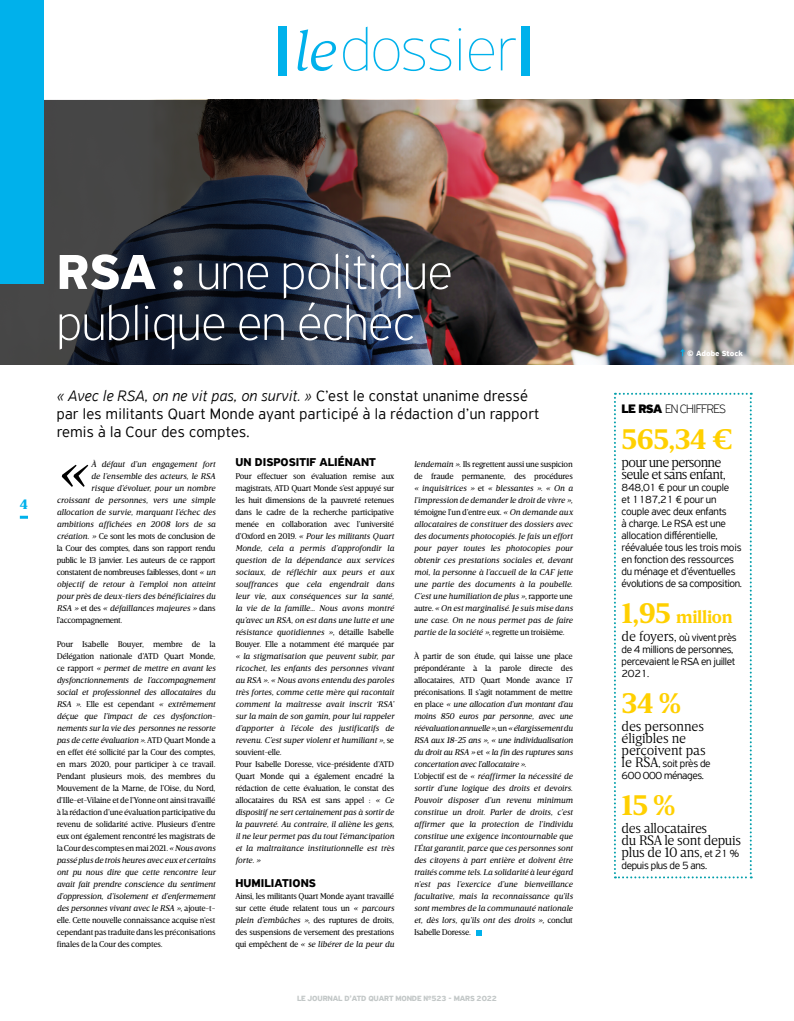
<style>
.page{position:relative;width:794px;height:1021px;background:#fff}
.page>*{position:absolute;margin:0;border:0;box-sizing:border-box;transform-origin:0 0}
.t1{font:italic 56.7px "Breve Text";color:#000}
.t2{font:100 52.1px/51px "PF Highway Sans Pro";color:#fff}
.t3{font:700 29px "Breve Text";letter-spacing:-.02em;color:#ffd000}
.t4{font:700 18px "Breve Text";letter-spacing:-.02em;color:#ffd000}
.t5{font:300 16px/18px "PF Highway Sans Pro";letter-spacing:.02em;color:#000}
.t6{font:300 14px/12px "Breve Text";letter-spacing:-.025em;color:#000}
.t7{font:300 14px/12px "Breve Text";letter-spacing:-.05em;color:#000}
.t8{font:900 14px "Breve Text";color:#00b1eb}
.t9{font:100 13px "PF Highway Sans Pro";letter-spacing:-.05em;color:#000}
.t10{font:700 12px "PF Highway Sans Pro";color:#000}
.t11{font:300 11px/12px "PF Highway Sans Pro";letter-spacing:-.02em;color:#000}
.t12{font:italic 8.5px/12px "Breve Text";color:#000;text-align:justify}
.t13{font:8.5px/12px "Breve Text";letter-spacing:-.04em;color:#000;text-align:justify}
.t14{font:700 8px "PF Highway Sans Pro";letter-spacing:-.02em;color:#c3c8c8}
.t15{font:700 8px "PF Highway Sans Pro";color:#fff}
.s1{font-weight:700}
.s2{font-style:italic}
.s3{font-style:normal}
.s4{font-weight:900}
.s5{font-size:29px}
.s6{font-family:"Breve Text";font-size:14px}
.s7{font-family:"PF Highway Sans Pro";font-size:11px}
</style>
<div class="page">
<img style="left:583px;top:100px;width:211px;height:264px">
<img style="left:0;top:100px;width:583px;height:264px">
<svg style="left:20px;top:515px;width:8px;height:3px"></svg>
<div style="left:0;top:0;width:44px;height:283px;background:#00b1eb"></div>
<svg style="left:476px;top:930px;width:5px;height:5px"></svg>
<svg style="left:679px;top:348px;width:7px;height:8px"></svg>
<svg style="left:614px;top:393px;width:137px;height:485px"></svg>
<div style="left:278px;top:27px;width:9px;height:49px;background:#00b1eb"></div>
<svg style="left:298px;top:29px;width:38px;height:42px"></svg>
<svg style="left:343px;top:27px;width:24px;height:44px"></svg>
<svg style="left:373px;top:38px;width:78px;height:33px"></svg>
<svg style="left:458px;top:28px;width:3px;height:42px"></svg>
<svg style="left:469px;top:38px;width:25px;height:33px"></svg>
<svg style="left:501px;top:38px;width:15px;height:32px"></svg>
<div style="left:521px;top:27px;width:9px;height:49px;background:#00b1eb"></div>
<h3 class="t8" style="left:20px;top:496px;width:10px">4</h3>
<h2 class="t2" style="left:57px;top:246px;width:397px"><span class="s1">RSA :</span> une politique publique en échec</h2>
<h3 class="t5" style="left:57px;top:387px;width:484px"><span class="s2">« Avec le RSA, on ne vit pas, on survit. »</span> C’est le constat unanime dressé par les militants Quart Monde ayant participé à la rédaction d’un rapport remis à la Cour des comptes.</h3>
<h1 class="t1" style="left:57px;top:440px;width:31px">«</h1>
<h3 class="t10" style="left:235px;top:455px;width:142px">UN DISPOSITIF ALIÉNANT</h3>
<p class="t12" style="left:235px;top:470px;width:160px"><span class="s3">Pour effectuer son évaluation remise aux magistrats, ATD Quart Monde s’est appuyé sur les huit dimensions de la pauvreté retenues dans le cadre de la recherche participative menée en collaboration avec l’université d’Oxford en 2019.</span> « Pour les militants Quart Monde, cela a permis d’approfondir la question de la dépendance aux services sociaux, de réfléchir aux peurs et aux souffrances que cela engendrait dans leur vie, aux conséquences sur la santé, la vie de la famille… Nous avons montré qu’avec un RSA, on est dans une lutte et une résistance quotidiennes »<span class="s3">, détaille Isabelle Bouyer. Elle a notamment été marquée par</span></p>
<p class="t12" style="left:235px;top:650px;width:160px;text-align:left">« la stigmatisation que peuvent subir, par ricochet, les enfants des personnes vivant au RSA »<span class="s3">.</span> « Nous avons entendu des paroles très fortes, comme cette mère qui racontait comment la maîtresse avait inscrit ‘RSA’ sur la main de son gamin, pour lui rappeler d’apporter à l’école des justificatifs de revenu. C’est super violent et humiliant »<span class="s3">, se souvient-elle.<br>Pour Isabelle Doresse, vice-présidente d’ATD Quart Monde qui a également encadré la rédaction de cette évaluation, le constat des allocataires du RSA est sans appel :</span> « Ce dispositif ne sert certainement pas à sortir de la pauvreté. Au contraire, il aliène les gens, il ne leur permet pas du tout l’émancipation et la maltraitance institutionnelle est très forte. »</p>
<h3 class="t10" style="left:235px;top:876px;width:82px">HUMILIATIONS</h3>
<p class="t13" style="left:235px;top:890px;width:160px">Ainsi, les militants Quart Monde ayant travaillé sur cette étude relatent tous un <span class="s2">« parcours plein d’embûches »</span>, des ruptures de droits, des suspensions de versement des prestations qui empêchent de <span class="s2">« se libérer de la peur du</span></p>
<p class="t12" style="left:91px;top:458px;width:126px">À défaut d’un engagement fort</p>
<p class="t12" style="left:91px;top:470px;width:126px">de l’ensemble des acteurs, le RSA</p>
<p class="t12" style="left:91px;top:482px;width:126px">risque d’évoluer, pour un nombre</p>
<p class="t12" style="left:57px;top:494px;width:160px">croissant de personnes, vers une simple</p>
<p class="t12" style="left:57px;top:506px;width:160px">allocation de survie, marquant l’échec des</p>
<p class="t12" style="left:57px;top:518px;width:160px">ambitions affichées en 2008 lors de sa</p>
<p class="t13" style="left:57px;top:530px;width:160px"><span class="s2">création. »</span> Ce sont les mots de conclusion de</p>
<p class="t13" style="left:57px;top:542px;width:160px">la Cour des comptes, dans son rapport rendu</p>
<p class="t13" style="left:57px;top:554px;width:160px">public le 13 janvier. Les auteurs de ce rapport</p>
<p class="t13" style="left:57px;top:566px;width:160px">constatent de nombreuses faiblesses, dont <span class="s2">« un</span></p>
<p class="t12" style="left:57px;top:578px;width:160px">objectif de retour à l’emploi non atteint</p>
<p class="t12" style="left:57px;top:590px;width:160px">pour près de deux-tiers des bénéficiaires du</p>
<p class="t12" style="left:57px;top:602px;width:160px">RSA » <span class="s3">et des</span> « défaillances majeures » <span class="s3">dans</span></p>
<p class="t13" style="left:57px;top:614px;width:67px">l’accompagnement.</p>
<p class="t13" style="left:57px;top:638px;width:160px">Pour Isabelle Bouyer, membre de la Délégation nationale d’ATD Quart Monde, ce rapport <span class="s2">« permet de mettre en avant les dysfonctionnements de l’accompagnement social et professionnel des allocataires du RSA »</span>. Elle est cependant <span class="s2">« extrêmement déçue que l’impact de ces dysfonction&shy;nements sur la vie des personnes ne ressorte pas de cette évaluation »</span>. ATD Quart Monde a en effet été sollicité par la Cour des comptes, en mars 2020, pour participer à ce travail.<br>Pendant plusieurs mois, des membres du Mouvement de la Marne, de l’Oise, du Nord, d’Ille-et-Vilaine et de l’Yonne ont ainsi travaillé à la rédaction d’une évaluation participative du revenu de solidarité active. Plusieurs d’entre eux ont également rencontré les magistrats de la Cour des comptes en mai 2021. <span class="s2">«Nous avons passé plus de trois heures avec eux et certains ont pu nous dire que cette rencontre leur avait fait prendre conscience du sentiment d’oppression, d’isolement et d’enfermement des personnes vivant avec le RSA »</span>, ajoute-t&shy;elle. Cette nouvelle connaissance acquise n’est cependant pas traduite dans les préconisations finales de la Cour des comptes.</p>
<p class="t12" style="left:414px;top:458px;width:160px">lendemain ». <span class="s3">Ils regrettent aussi une suspicion de fraude permanente, des procédures </span>« inquisitrices » <span class="s3">et</span> « blessantes »<span class="s3">.</span> « On a l’impression de demander le droit de vivre », <span class="s3">témoigne l’un d’entre eux.</span> « On demande aux allocataires de constituer des dossiers avec des documents photocopiés. Je fais un effort pour payer toutes les photocopies pour obtenir ces prestations sociales et, devant moi, la personne à l’accueil de la CAF jette une partie des documents à la poubelle.<br>C’est une humiliation de plus »<span class="s3">, rapporte une autre.</span> « On est marginalisé. Je suis mise dans une case. On ne nous permet pas de faire partie de la société »<span class="s3">, regrette un troisième.</span></p>
<p class="t12" style="left:414px;top:650px;width:160px;text-align:left"><span class="s3">À partir de son étude, qui laisse une place prépondérante à la parole directe des allocataires, ATD Quart Monde avance 17 préconisations. Il s’agit notamment de mettre en place</span> « une allocation d’un montant d’au moins 850 euros par personne, avec une réévaluation annuelle»<span class="s3">, un</span> «élargissement du RSA aux 18-25 ans », « une individualisation du droit au RSA » <span class="s3">et</span> « la fin des ruptures sans concertation avec l’allocataire ».<br><span class="s3">L’objectif est de</span> « réaffirmer la nécessité de sortir d’une logique des droits et devoirs.<br>Pouvoir disposer d’un revenu minimum constitue un droit. Parler de droits, c’est affirmer que la protection de l’individu constitue une exigence incontournable que l’État garantit, parce que ces personnes sont des citoyens à part entière et doivent être traités comme tels. La solidarité à leur égard n’est pas l’exercice d’une bienveillance facultative, mais la reconnaissance qu’ils sont membres de la communauté nationale et, dès lors, qu’ils ont des droits », <span class="s3">conclut Isabelle Doresse.</span></p>
<p class="t14" style="left:297px;top:993px;width:201px">LE JOURNAL D’ATD QUART MONDE №523 - MARS 2022</p>
<p class="t15" style="left:687px;top:349px;width:57px">© Adobe Stock</p>
<h3 class="t9" style="left:621px;top:401px;width:106px"><span class="s4">LE RSA</span> EN CHIFFRES</h3>
<h3 class="t3" style="left:621px;top:422px;width:113px">565,34 €</h3>
<h3 class="t7" style="left:621px;top:456px;width:106px">pour une personne seule et sans enfant,</h3>
<p class="t11" style="left:621px;top:481px;width:122px">848,01 € pour un couple<br>et 1187,21 € pour un couple avec deux enfants<br>à charge. Le RSA est une allocation différentielle, réévaluée tous les trois mois en fonction des ressources du ménage et d’éventuelles évolutions de sa composition.</p>
<h3 class="t4" style="left:621px;top:606px;width:112px"><span class="s5">1,95</span> million</h3>
<p class="t11" style="left:621px;top:631px;width:116px"><span class="s6">de foyers,</span> où vivent près de 4 millions de personnes, percevaient le RSA en juillet<br>2021.</p>
<h3 class="t3" style="left:621px;top:686px;width:61px">34%</h3>
<h3 class="t6" style="left:621px;top:720px;width:86px">des personnes éligibles ne perçoivent pas</h3>
<p class="t11" style="left:621px;top:757px;width:90px"><span class="s6">le RSA</span>, soit près de<br>600 000 ménages.</p>
<h3 class="t3" style="left:621px;top:788px;width:56px">15%</h3>
<h3 class="t6" style="left:621px;top:822px;width:121px">des allocataires<br>du RSA le sont depuis plus de 10 ans, <span class="s7">et 21 %</span></h3>
<p class="t11" style="left:621px;top:859px;width:87px">depuis plus de 5 ans.</p>
</div>
